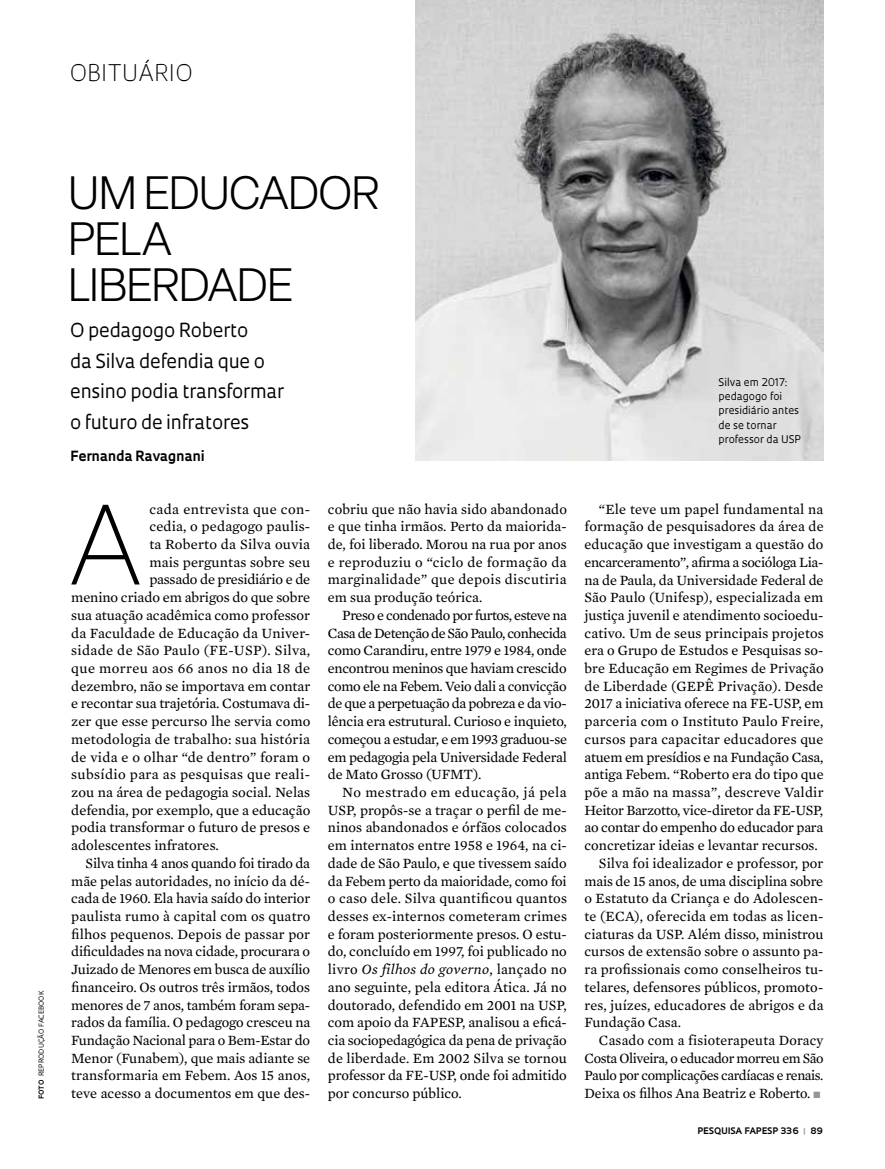
<style>
.page{position:relative;width:885px;height:1169px;background:#fff}
.page>*{position:absolute;margin:0;border:0;box-sizing:border-box;transform-origin:0 0}
.t1{font:200 112.2px "Elza";color:#000}
.t2{font:300 46.05px/46px "Elza";letter-spacing:-.015em;color:#000}
.t3{font:300 22.35px "Oculum";letter-spacing:.02em;color:#000}
.t4{font:18.75px/30.9px "Oculum";letter-spacing:-.01em;color:#000}
.t5{font:14.4px/17.7px "Mercury Text G2";color:#000;text-align:justify}
.t6{font:14.4px "Mercury Text G2";letter-spacing:-.02em;color:#000}
.t7{font:14.4px "Mercury Text G2";letter-spacing:-.025em;color:#000}
.t8{font:14.4px "Mercury Text G2";letter-spacing:.02em;color:#000}
.t9{font:14.4px "Mercury Text G2";letter-spacing:.025em;color:#000}
.t10{font:14.4px "Mercury Text G2";letter-spacing:-.03em;color:#000}
.t11{font:14.4px "Mercury Text G2";letter-spacing:.03em;color:#000}
.t12{font:700 13.65px "Oculum";letter-spacing:-.005em;color:#000}
.t13{font:10.35px/14.1px "Oculum";color:#000}
.t14{font:700 8.7px "Oculum";letter-spacing:.015em;color:#000}
.t15{font:6.75px "Oculum";letter-spacing:.015em;color:#000}
.t16{font:700 6.75px "Oculum";color:#000}
.s1{font-style:italic}
.s2{color:#939598}
</style>
<div class="page">
<img style="left:416px;top:0;width:407px;height:460px">
<h3 class="t3" style="left:70px;top:57px;width:124px">OBITUÁRIO</h3>
<h2 class="t2" style="left:68px;top:169px;width:312px">UM EDUCADOR<br>PELA<br>LIBERDADE</h2>
<h3 class="t4" style="left:70px;top:313px;width:216px">O pedagogo Roberto<br>da Silva defendia que o ensino podia transformar o futuro de infratores</h3>
<p class="t12" style="left:70px;top:446px;width:136px">Fernanda Ravagnani</p>
<h1 class="t1" style="left:69px;top:473px;width:74px">A</h1>
<p class="t9" style="left:149px;top:498px;width:162px">cada entrevista que con-</p>
<p class="t5" style="left:149px;top:517px;width:162px">cedia, o pedagogo paulis-</p>
<p class="t5" style="left:149px;top:534px;width:162px">ta Roberto da Silva ouvia</p>
<p class="t5" style="left:149px;top:552px;width:162px">mais perguntas sobre seu</p>
<p class="t5" style="left:149px;top:570px;width:162px">passado de presidiário e de</p>
<p class="t5" style="left:71px;top:588px;width:240px">menino criado em abrigos do que sobre</p>
<p class="t5" style="left:71px;top:605px;width:240px">sua atuação acadêmica como professor</p>
<p class="t5" style="left:71px;top:623px;width:240px">da Faculdade de Educação da Univer-</p>
<p class="t8" style="left:71px;top:640px;width:240px">sidade de São Paulo (FE-USP). Silva,</p>
<p class="t11" style="left:71px;top:658px;width:241px">que morreu aos 66 anos no dia 18 de</p>
<p class="t5" style="left:71px;top:676px;width:241px">dezembro, não se importava em contar</p>
<p class="t5" style="left:71px;top:694px;width:240px">e recontar sua trajetória. Costumava di-</p>
<p class="t5" style="left:71px;top:711px;width:241px">zer que esse percurso lhe servia como</p>
<p class="t5" style="left:71px;top:729px;width:240px">metodologia de trabalho: sua história</p>
<p class="t5" style="left:71px;top:747px;width:240px">de vida e o olhar “de dentro” foram o</p>
<p class="t9" style="left:71px;top:764px;width:240px">subsídio para as pesquisas que reali-</p>
<p class="t5" style="left:71px;top:782px;width:240px">zou na área de pedagogia social. Nelas</p>
<p class="t5" style="left:71px;top:800px;width:241px">defendia, por exemplo, que a educação</p>
<p class="t5" style="left:71px;top:818px;width:240px">podia transformar o futuro de presos e</p>
<p class="t5" style="left:71px;top:835px;width:149px">adolescentes infratores.</p>
<p class="t6" style="left:86px;top:852px;width:226px">Silva tinha 4 anos quando foi tirado da</p>
<p class="t5" style="left:71px;top:871px;width:240px">mãe pelas autoridades, no início da dé-</p>
<p class="t5" style="left:71px;top:889px;width:240px">cada de 1960. Ela havia saído do interior</p>
<p class="t5" style="left:71px;top:906px;width:241px">paulista rumo à capital com os quatro</p>
<p class="t5" style="left:71px;top:924px;width:240px">filhos pequenos. Depois de passar por</p>
<p class="t5" style="left:71px;top:942px;width:240px">dificuldades na nova cidade, procurara o</p>
<p class="t6" style="left:71px;top:959px;width:240px">Juizado de Menores em busca de auxílio</p>
<p class="t5" style="left:71px;top:977px;width:240px">financeiro. Os outros três irmãos, todos</p>
<p class="t5" style="left:71px;top:995px;width:240px">menores de 7 anos, também foram sepa-</p>
<p class="t5" style="left:71px;top:1012px;width:241px">rados da família. O pedagogo cresceu na</p>
<p class="t5" style="left:71px;top:1030px;width:240px">Fundação Nacional para o Bem-Estar do</p>
<p class="t5" style="left:71px;top:1048px;width:241px">Menor (Funabem), que mais adiante se</p>
<p class="t5" style="left:71px;top:1066px;width:240px">transformaria em Febem. Aos 15 anos,</p>
<p class="t15" style="left:37px;top:1076px;width:87px;rotate:-90deg">REPRODUÇÃO FACEBOOK</p>
<p class="t16" style="left:37px;top:1098px;width:20px;rotate:-90deg">FOTO</p>
<p class="t5" style="left:71px;top:1083px;width:240px">teve acesso a documentos em que des-</p>
<p class="t5" style="left:328px;top:499px;width:241px">cobriu que não havia sido abandonado e que tinha irmãos. Perto da maiorida&shy;de, foi liberado. Morou na rua por anos e reproduziu o “ciclo de formação da marginalidade” que depois discutiria em sua produção teórica.</p>
<p class="t5" style="left:328px;top:605px;width:241px;text-indent:14px">Preso e condenado por furtos, esteve na Casa de Detenção de São Paulo, conhecida como Carandiru, entre 1979 e 1984, onde encontrou meninos que haviam crescido como ele na Febem. Veio dali a convicção de que a perpetuação da pobreza e da vio&shy;lência era estrutural. Curioso e inquieto, começou a estudar, e em 1993 graduou-se em pedagogia pela Universidade Federal de Mato Grosso (UFMT).</p>
<p class="t5" style="left:328px;top:782px;width:241px;text-indent:14px">No mestrado em educação, já pela USP, propôs-se a traçar o perfil de me&shy;ninos abandonados e órfãos colocados em internatos entre 1958 e 1964, na ci&shy;dade de São Paulo, e que tivessem saído da Febem perto da maioridade, como foi o caso dele. Silva quantificou quantos desses ex-internos cometeram crimes e foram posteriormente presos. O estu&shy;do, concluído em 1997, foi publicado no livro <span class="s1">Os filhos do governo</span>, lançado no ano seguinte, pela editora Ática. Já no doutorado, defendido em 2001 na USP, com apoio da FAPESP, analisou a eficá&shy;cia sociopedagógica da pena de privação de liberdade. Em 2002 Silva se tornou professor da FE-USP, onde foi admitido por concurso público.</p>
<p class="t13" style="left:719px;top:375px;width:84px">Silva em 2017: pedagogo foi presidiário antes de se tornar professor da USP</p>
<p class="t5" style="left:599px;top:499px;width:226px">“Ele teve um papel fundamental na</p>
<p class="t5" style="left:585px;top:517px;width:241px">formação de pesquisadores da área de</p>
<p class="t5" style="left:585px;top:534px;width:240px">educação que investigam a questão do</p>
<p class="t7" style="left:585px;top:551px;width:240px">encarceramento”, afirma a socióloga Lia-</p>
<p class="t5" style="left:585px;top:570px;width:241px">na de Paula, da Universidade Federal de</p>
<p class="t5" style="left:585px;top:588px;width:240px">São Paulo (Unifesp), especializada em</p>
<p class="t5" style="left:585px;top:605px;width:240px">justiça juvenil e atendimento socioedu-</p>
<p class="t5" style="left:585px;top:623px;width:241px">cativo. Um de seus principais projetos</p>
<p class="t5" style="left:585px;top:641px;width:240px">era o Grupo de Estudos e Pesquisas so-</p>
<p class="t5" style="left:585px;top:658px;width:241px">bre Educação em Regimes de Privação</p>
<p class="t5" style="left:585px;top:676px;width:241px">de Liberdade (GEPÊ Privação). Desde</p>
<p class="t5" style="left:585px;top:694px;width:240px">2017 a iniciativa oferece na FE-USP, em</p>
<p class="t5" style="left:585px;top:711px;width:240px">parceria com o Instituto Paulo Freire,</p>
<p class="t5" style="left:585px;top:729px;width:241px">cursos para capacitar educadores que</p>
<p class="t5" style="left:585px;top:747px;width:240px">atuem em presídios e na Fundação Casa,</p>
<p class="t5" style="left:585px;top:765px;width:241px">antiga Febem. “Roberto era do tipo que</p>
<p class="t8" style="left:585px;top:781px;width:241px">põe a mão na massa”, descreve Valdir</p>
<p class="t6" style="left:585px;top:799px;width:240px">Heitor Barzotto, vice-diretor da FE-USP,</p>
<p class="t5" style="left:585px;top:818px;width:240px">ao contar do empenho do educador para</p>
<p class="t5" style="left:585px;top:835px;width:235px">concretizar ideias e levantar recursos.</p>
<p class="t5" style="left:599px;top:853px;width:226px">Silva foi idealizador e professor, por</p>
<p class="t5" style="left:585px;top:871px;width:240px">mais de 15 anos, de uma disciplina sobre</p>
<p class="t5" style="left:585px;top:888px;width:240px">o Estatuto da Criança e do Adolescen-</p>
<p class="t5" style="left:585px;top:906px;width:240px">te (ECA), oferecida em todas as licen-</p>
<p class="t5" style="left:585px;top:924px;width:241px">ciaturas da USP. Além disso, ministrou</p>
<p class="t5" style="left:585px;top:942px;width:240px">cursos de extensão sobre o assunto pa-</p>
<p class="t5" style="left:585px;top:959px;width:240px">ra profissionais como conselheiros tu-</p>
<p class="t5" style="left:585px;top:977px;width:240px">telares, defensores públicos, promoto-</p>
<p class="t5" style="left:585px;top:995px;width:241px">res, juízes, educadores de abrigos e da</p>
<p class="t5" style="left:585px;top:1012px;width:98px">Fundação Casa.</p>
<p class="t5" style="left:599px;top:1030px;width:226px">Casado com a fisioterapeuta Doracy</p>
<p class="t7" style="left:585px;top:1047px;width:241px">Costa Oliveira, o educador morreu em São</p>
<p class="t10" style="left:585px;top:1065px;width:240px">Paulo por complicações cardíacas e renais.</p>
<p class="t5" style="left:585px;top:1083px;width:237px">Deixa os filhos Ana Beatriz e Roberto. <span class="s2">■</span></p>
<p class="t14" style="left:697px;top:1124px;width:127px">PESQUISA FAPESP 336 <span class="s2">|</span> 89</p>
</div>
